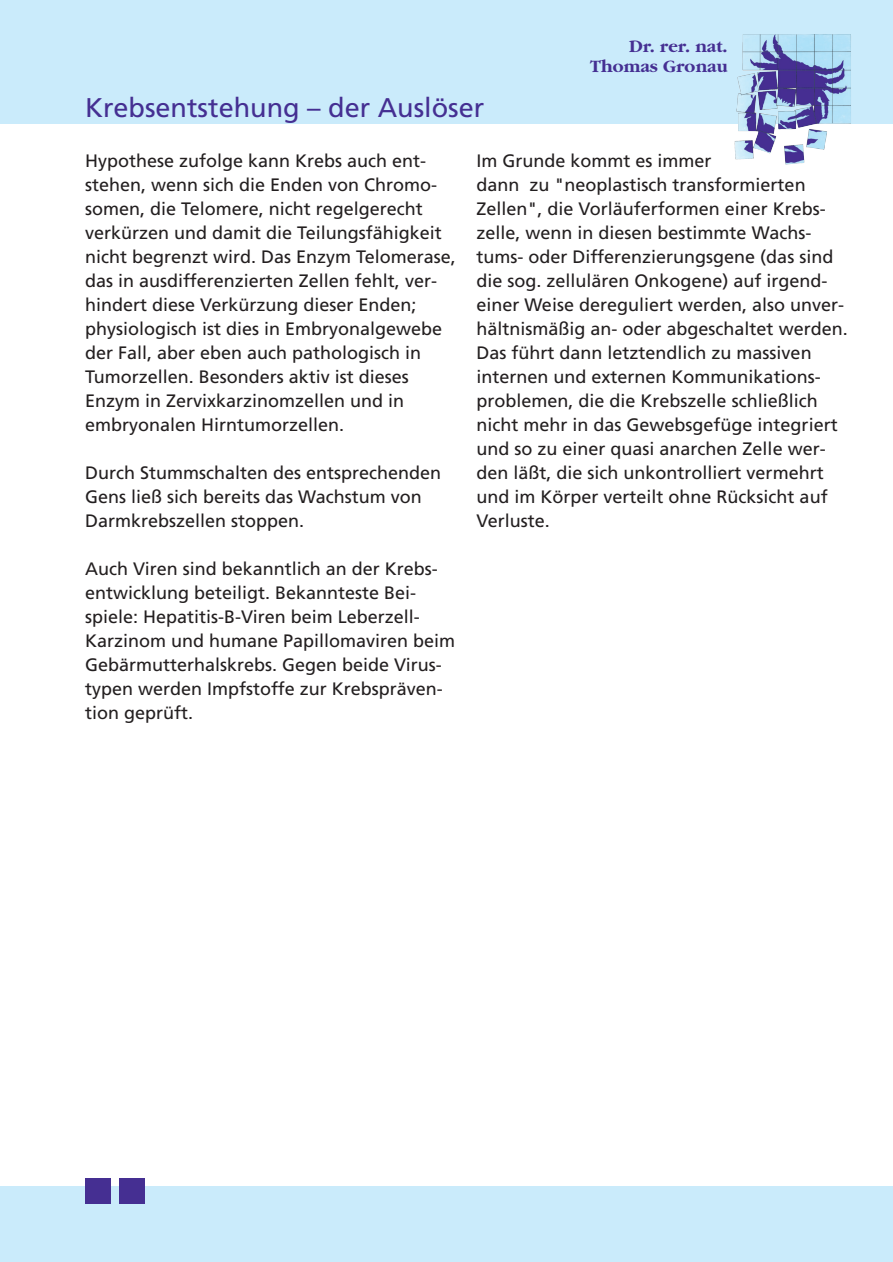
<style>
.page{position:relative;width:893px;height:1262px;background:#fff}
.page>*{position:absolute;margin:0;border:0;box-sizing:border-box;transform-origin:0 0}
.t1{font:27px "Frutiger";color:#452f92}
.t2{font:18px/24px "Frutiger";color:#231f20}
.t3{font:700 18px/19.5px "Garamond";color:#452f92;text-align:right}
</style>
<div class="page">
<div style="left:0;top:0;width:892px;height:123px;background:#caebfb"></div>
<div style="left:0;top:1186px;width:892px;height:75px;background:#caebfb"></div>
<img style="left:734px;top:34px;width:117px;height:130px">
<div style="left:85px;top:1178px;width:26px;height:25px;background:#452f92"></div>
<div style="left:119px;top:1178px;width:26px;height:25px;background:#452f92"></div>
<h1 class="t1" style="left:85px;top:97px;width:401px">Krebsentstehung – der Auslöser</h1>
<p class="t3" style="left:590px;top:38px;width:139px">Dr. rer. nat.<br>Thomas Gronau</p>
<p class="t2" style="left:85px;top:150px;width:372px">Hypothese zufolge kann Krebs auch ent&shy;stehen, wenn sich die Enden von Chromo&shy;somen, die Telomere, nicht regelgerecht verkürzen und damit die Teilungsfähigkeit nicht begrenzt wird. Das Enzym Telomerase, das in ausdifferenzierten Zellen fehlt, ver&shy;hindert diese Verkürzung dieser Enden; physiologisch ist dies in Embryonalgewebe der Fall, aber eben auch pathologisch in Tumorzellen. Besonders aktiv ist dieses Enzym in Zervixkarzinomzellen und in embryonalen Hirntumorzellen.</p>
<p class="t2" style="left:85px;top:462px;width:357px">Durch Stummschalten des entsprechenden<br>Gens ließ sich bereits das Wachstum von<br>Darmkrebszellen stoppen.</p>
<p class="t2" style="left:85px;top:558px;width:372px">Auch Viren sind bekanntlich an der Krebs&shy;entwicklung beteiligt. Bekannteste Bei&shy;spiele: Hepatitis-B-Viren beim Leberzell-Karzinom und humane Papillomaviren beim Gebärmutterhalskrebs. Gegen beide Virus&shy;typen werden Impfstoffe zur Krebspräven&shy;tion geprüft.</p>
<p class="t2" style="left:476px;top:150px;width:373px">Im Grunde kommt es immer<br>dann zu "neoplastisch transformierten Zellen", die Vorläuferformen einer Krebs&shy;zelle, wenn in diesen bestimmte Wachs&shy;tums- oder Differenzierungsgene (das sind die sog. zellulären Onkogene) auf irgend&shy;einer Weise dereguliert werden, also unver&shy;hältnismäßig an- oder abgeschaltet werden.<br>Das führt dann letztendlich zu massiven internen und externen Kommunikations&shy;problemen, die die Krebszelle schließlich nicht mehr in das Gewebsgefüge integriert und so zu einer quasi anarchen Zelle wer&shy;den läßt, die sich unkontrolliert vermehrt und im Körper verteilt ohne Rücksicht auf Verluste.</p>
</div>
